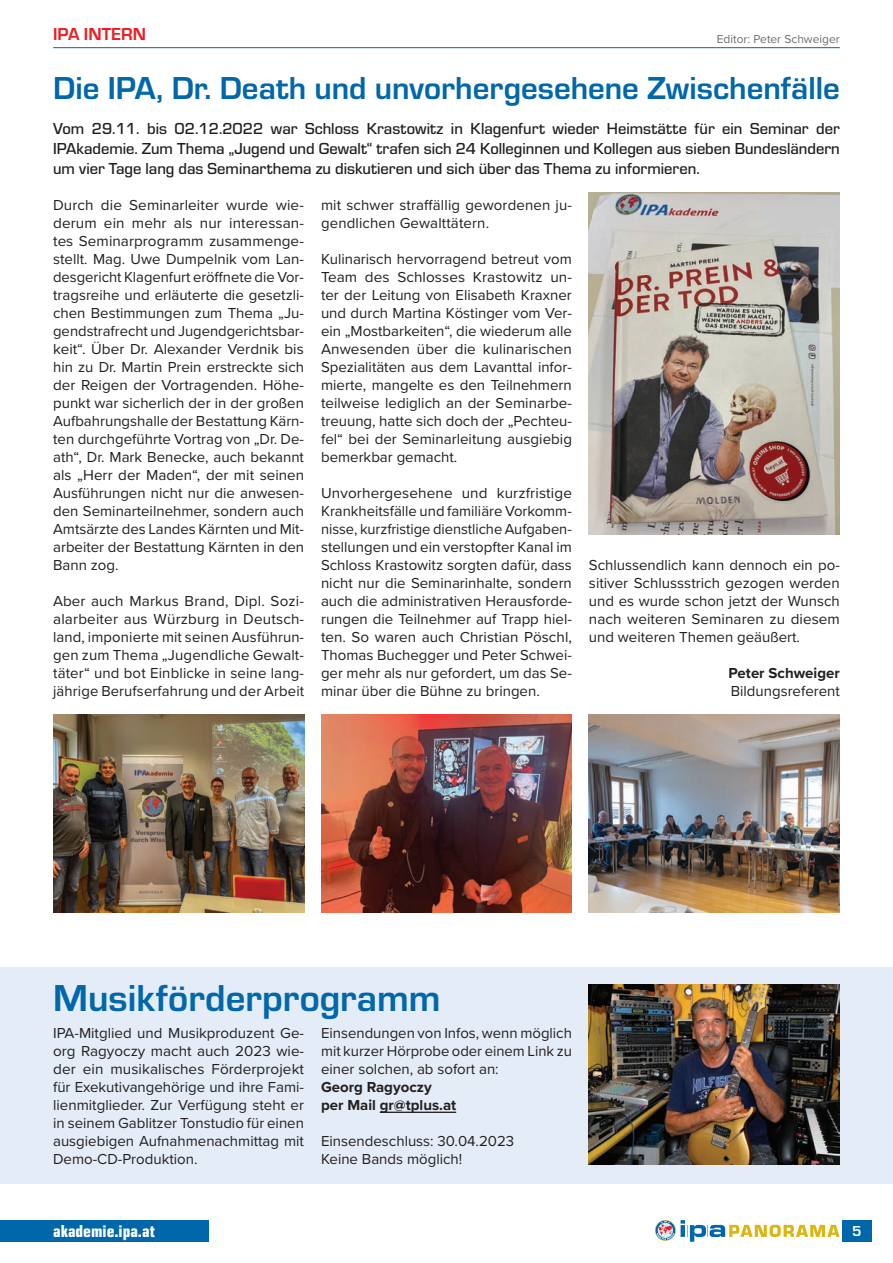
<style>
.page{position:relative;width:893px;height:1263px;background:#fff}
.page>*{position:absolute;margin:0;border:0;box-sizing:border-box;transform-origin:0 0}
.t1{font:700 38.85px "Eurostile";color:#0067aa}
.t2{font:700 33px "Eurostile";color:#0067aa}
.t3{font:18px "Eurostile Con Hea";color:#fff}
.t4{font:700 18px "Eurostile";color:#ee1d23}
.t5{font:500 16.5px/19.8px "Eurostile";color:#231f20;text-align:justify}
.t6{font:15px/18px "Proxima Nova";color:#231f20;text-align:justify}
.t7{font:700 15px/18px "Proxima Nova";color:#231f20}
.t8{font:700 15px "Eurostile";color:#fff}
.t9{font:12px "Proxima Nova";color:#6c6d70}
</style>
<div class="page">
<svg style="left:655px;top:1220px;width:184px;height:22px"></svg>
<div style="left:842px;top:1220px;width:30px;height:22px;background:#0067aa"></div>
<hr style="left:53px;top:47px;width:787px;height:1px;background:#0067aa">
<div style="left:0;top:967px;width:893px;height:216px;background:#e4ecf7"></div>
<div style="left:0;top:1220px;width:208px;height:22px;background:#0067aa"></div>
<hr style="left:380px;top:1111px;width:76px;height:2px;background:#231f20">
<img style="left:589px;top:985px;width:250px;height:180px">
<img style="left:589px;top:192px;width:251px;height:342px">
<img style="left:53px;top:714px;width:251px;height:198px">
<img style="left:321px;top:714px;width:251px;height:198px">
<img style="left:589px;top:714px;width:251px;height:198px">
<p class="t4" style="left:53px;top:21px;width:94px">IPA INTERN</p>
<p class="t9" style="left:717px;top:30px;width:125px">Editor: Peter Schweiger</p>
<h2 class="t2" style="left:53px;top:64px;width:788px">Die IPA, Dr. Death und unvorhergesehene Zwischenfälle</h2>
<p class="t5" style="left:53px;top:118px;width:788px">Vom 29.11. bis 02.12.2022 war Schloss Krastowitz in Klagenfurt wieder Heimstätte für ein Seminar der IPAkademie. Zum Thema „Jugend und Gewalt“ trafen sich 24 Kolleginnen und Kollegen aus sieben Bundesländern um vier Tage lang das Seminarthema zu diskutieren und sich über das Thema zu informieren.</p>
<p class="t6" style="left:53px;top:195px;width:253px">Durch die Seminarleiter wurde wie&shy;derum ein mehr als nur interessan&shy;tes Seminarprogramm zusammenge&shy;stellt. Mag. Uwe Dumpelnik vom Lan&shy;desgericht Klagenfurt eröffnete die Vor&shy;tragsreihe und erläuterte die gesetzli&shy;chen Bestimmungen zum Thema „Ju&shy;gendstrafrecht und Jugendgerichtsbar&shy;keit“. Über Dr. Alexander Verdnik bis hin zu Dr. Martin Prein erstreckte sich der Reigen der Vortragenden. Höhe&shy;punkt war sicherlich der in der großen Aufbahrungshalle der Bestattung Kärn&shy;ten durchgeführte Vortrag von „Dr. De&shy;ath“, Dr. Mark Benecke, auch bekannt als „Herr der Maden“, der mit seinen Ausführungen nicht nur die anwesen&shy;den Seminarteilnehmer, sondern auch Amtsärzte des Landes Kärnten und Mit&shy;arbeiter der Bestattung Kärnten in den Bann zog.</p>
<p class="t6" style="left:53px;top:591px;width:253px">Aber auch Markus Brand, Dipl. Sozi&shy;alarbeiter aus Würzburg in Deutsch&shy;land, imponierte mit seinen Ausführun&shy;gen zum Thema „Jugendliche Gewalt&shy;täter“ und bot Einblicke in seine lang&shy;jährige Berufserfahrung und der Arbeit</p>
<p class="t6" style="left:321px;top:195px;width:252px">mit schwer straffällig gewordenen ju&shy;gendlichen Gewalttätern.</p>
<p class="t6" style="left:321px;top:249px;width:252px">Kulinarisch hervorragend betreut vom Team des Schlosses Krastowitz un&shy;ter der Leitung von Elisabeth Kraxner und durch Martina Köstinger vom Ver&shy;ein „Mostbarkeiten“, die wiederum alle Anwesenden über die kulinarischen Spezialitäten aus dem Lavanttal infor&shy;mierte, mangelte es den Teilnehmern teilweise lediglich an der Seminarbe&shy;treuung, hatte sich doch der „Pechteu&shy;fel“ bei der Seminarleitung ausgiebig bemerkbar gemacht.</p>
<p class="t6" style="left:321px;top:483px;width:252px">Unvorhergesehene und kurzfristige Krankheitsfälle und familiäre Vorkomm&shy;nisse, kurzfristige dienstliche Aufgaben&shy;stellungen und ein verstopfter Kanal im Schloss Krastowitz sorgten dafür, dass nicht nur die Seminarinhalte, sondern auch die administrativen Herausforde&shy;rungen die Teilnehmer auf Trapp hiel&shy;ten. So waren auch Christian Pöschl, Thomas Buchegger und Peter Schwei&shy;ger mehr als nur gefordert, um das Se&shy;minar über die Bühne zu bringen.</p>
<p class="t6" style="left:589px;top:555px;width:252px">Schlussendlich kann dennoch ein po&shy;sitiver Schlussstrich gezogen werden und es wurde schon jetzt der Wunsch nach weiteren Seminaren zu diesem und weiteren Themen geäußert.</p>
<p class="t7" style="left:728px;top:664px;width:113px">Peter Schweiger</p>
<p class="t6" style="left:731px;top:681px;width:111px">Bildungsreferent</p>
<h1 class="t1" style="left:53px;top:970px;width:389px">Musikförderprogramm</h1>
<p class="t6" style="left:53px;top:1023px;width:252px">IPA-Mitglied und Musikproduzent Ge&shy;org Ragyoczy macht auch 2023 wie&shy;der ein musikalisches Förderprojekt für Exekutivangehörige und ihre Fami&shy;lienmitglieder. Zur Verfügung steht er in seinem Gablitzer Tonstudio für einen ausgiebigen Aufnahmenachmittag mit Demo-CD-Produktion.</p>
<p class="t6" style="left:321px;top:1023px;width:252px">Einsendungen von Infos, wenn möglich mit kurzer Hörprobe oder einem Link zu einer solchen, ab sofort an:</p>
<p class="t7" style="left:321px;top:1078px;width:137px">Georg Ragyoczy per Mail gr@tplus.at</p>
<p class="t6" style="left:321px;top:1131px;width:195px">Einsendeschluss: 30.04.2023<br>Keine Bands möglich!</p>
<p class="t3" style="left:53px;top:1218px;width:103px">akademie.ipa.at</p>
<p class="t8" style="left:852px;top:1220px;width:11px">5</p>
</div>
